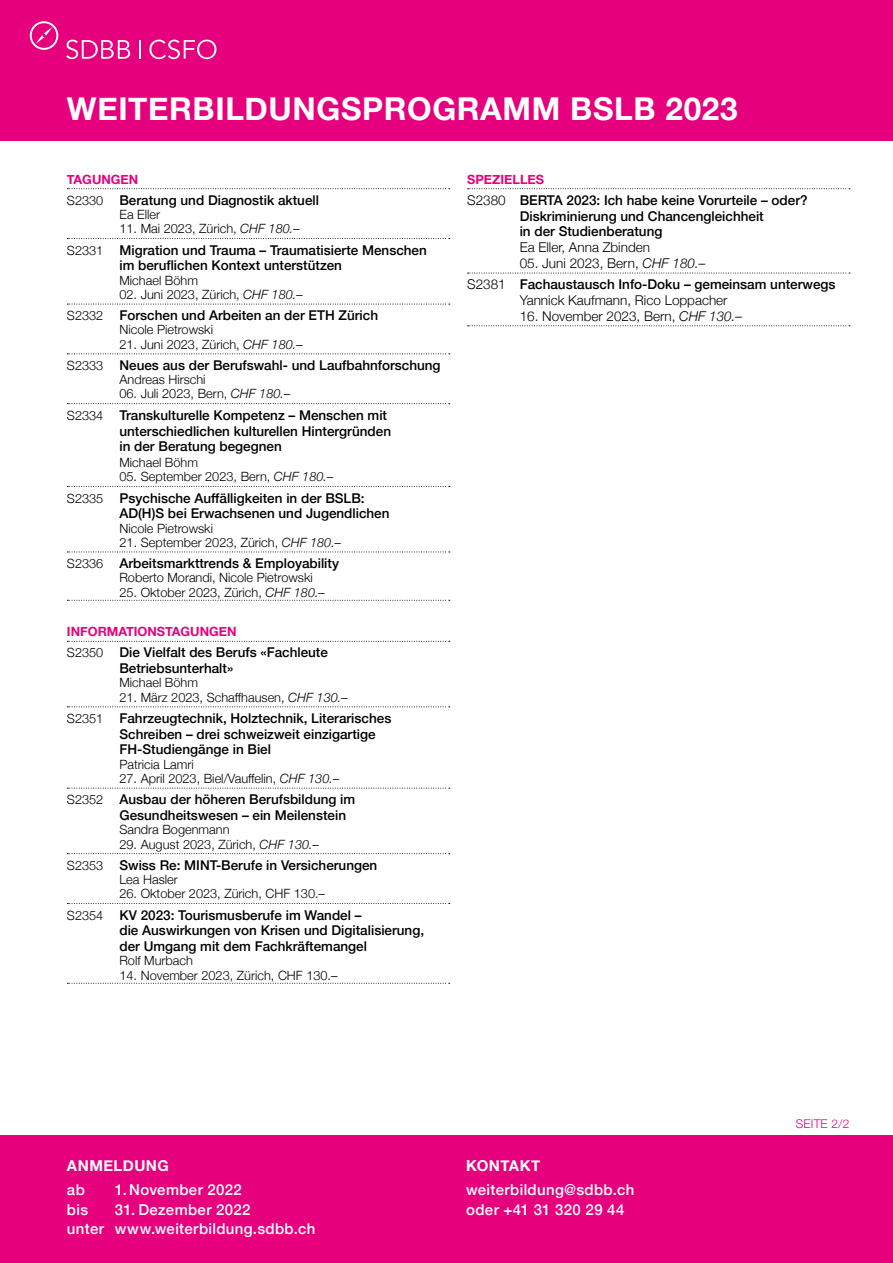
<style>
.page{position:relative;width:893px;height:1263px;background:#fff}
.page>*{position:absolute;margin:0;border:0;box-sizing:border-box;transform-origin:0 0}
.t1{font:700 31.5px "Helvetica Neue";letter-spacing:.02em;color:#fff}
.t2{font:500 15px/19.5px "Helvetica Neue";letter-spacing:.025em;color:#fff}
.t3{font:700 15px "Helvetica Neue";letter-spacing:.03em;color:#fff}
.t4{font:500 13.5px/15.8px "Helvetica Neue";color:#000}
.t5{font:300 13.5px "Helvetica Neue";color:#000}
.t6{font:300 12.75px "Helvetica Neue";color:#000}
.t7{font:700 12.75px "Helvetica Neue";color:#e6007d}
.t8{font:300 12px "Helvetica Neue";letter-spacing:.02em;color:#e6007d}
.s1{font-weight:300;font-size:12.75px}
.s2{font-style:italic}
.s3{font-weight:300}
.s4{font-weight:300;font-style:italic}
</style>
<div class="page">
<div style="left:0;top:1135px;width:893px;height:128px;background:#e6007d"></div>
<div style="left:0;top:0;width:893px;height:140px;background:#e6007d"></div>
<svg style="left:67px;top:188px;width:383px;height:1px"></svg>
<svg style="left:67px;top:238px;width:383px;height:1px"></svg>
<svg style="left:67px;top:304px;width:383px;height:1px"></svg>
<svg style="left:67px;top:353px;width:383px;height:1px"></svg>
<svg style="left:67px;top:403px;width:383px;height:1px"></svg>
<svg style="left:67px;top:486px;width:383px;height:1px"></svg>
<svg style="left:67px;top:552px;width:383px;height:1px"></svg>
<svg style="left:67px;top:600px;width:383px;height:1px"></svg>
<svg style="left:67px;top:641px;width:383px;height:1px"></svg>
<svg style="left:67px;top:706px;width:383px;height:1px"></svg>
<svg style="left:67px;top:788px;width:383px;height:1px"></svg>
<svg style="left:67px;top:853px;width:383px;height:1px"></svg>
<svg style="left:67px;top:903px;width:383px;height:1px"></svg>
<svg style="left:67px;top:983px;width:383px;height:1px"></svg>
<svg style="left:468px;top:188px;width:382px;height:1px"></svg>
<svg style="left:468px;top:273px;width:382px;height:1px"></svg>
<svg style="left:468px;top:325px;width:382px;height:1px"></svg>
<svg style="left:66px;top:40px;width:64px;height:19px"></svg>
<svg style="left:139px;top:40px;width:2px;height:19px"></svg>
<svg style="left:149px;top:40px;width:67px;height:19px"></svg>
<svg style="left:30px;top:21px;width:28px;height:29px"></svg>
<h1 class="t1" style="left:67px;top:84px;width:672px">WEITERBILDUNGSPROGRAMM BSLB 2023</h1>
<p class="t7" style="left:67px;top:169px;width:73px">TAGUNGEN</p>
<p class="t4" style="left:67px;top:191px;width:254px"><span class="s1">S2330</span> Beratung und Diagnostik aktuell</p>
<p class="t6" style="left:119px;top:204px;width:42px">Ea Eller</p>
<p class="t6" style="left:119px;top:219px;width:182px">11. Mai 2023, Zürich, <span class="s2">CHF 180.–</span></p>
<p class="t4" style="left:119px;top:241px;width:309px;text-indent:-53px"><span class="s1">S2331</span> Migration und Trauma – Traumatisierte Menschen im beruflichen Kontext unterstützen</p>
<p class="t6" style="left:119px;top:270px;width:80px">Michael Böhm</p>
<p class="t6" style="left:119px;top:284px;width:185px">02. Juni 2023, Zürich, <span class="s2">CHF 180.–</span></p>
<p class="t4" style="left:67px;top:306px;width:313px"><span class="s1">S2332</span> Forschen und Arbeiten an der ETH Zürich</p>
<p class="t6" style="left:119px;top:320px;width:95px">Nicole Pietrowski</p>
<p class="t6" style="left:119px;top:334px;width:185px">21. Juni 2023, Zürich, <span class="s2">CHF 180.–</span></p>
<p class="t4" style="left:67px;top:356px;width:375px"><span class="s1">S2333</span> Neues aus der Berufswahl- und Laufbahnforschung</p>
<p class="t6" style="left:119px;top:369px;width:88px">Andreas Hirschi</p>
<p class="t6" style="left:119px;top:384px;width:173px">06. Juli 2023, Bern, <span class="s2">CHF 180.–</span></p>
<p class="t4" style="left:119px;top:406px;width:273px;text-indent:-53px"><span class="s1">S2334</span> Transkulturelle Kompetenz – Menschen mit unterschiedlichen kulturellen Hintergründen in der Beratung begegnen</p>
<p class="t6" style="left:119px;top:452px;width:80px">Michael Böhm</p>
<p class="t6" style="left:119px;top:466px;width:216px">05. September 2023, Bern, <span class="s2">CHF 180.–</span></p>
<p class="t4" style="left:119px;top:489px;width:272px;text-indent:-53px"><span class="s1">S2335</span> Psychische Auffälligkeiten in der BSLB:<br>AD(H)S bei Erwachsenen und Jugendlichen</p>
<p class="t6" style="left:119px;top:518px;width:95px">Nicole Pietrowski</p>
<p class="t6" style="left:119px;top:532px;width:223px">21. September 2023, Zürich, <span class="s2">CHF 180.–</span></p>
<p class="t4" style="left:67px;top:554px;width:274px"><span class="s1">S2336</span> Arbeitsmarkttrends &amp; Employability</p>
<p class="t6" style="left:119px;top:567px;width:195px">Roberto Morandi, Nicole Pietrowski</p>
<p class="t6" style="left:119px;top:582px;width:207px">25. Oktober 2023, Zürich, <span class="s2">CHF 180.–</span></p>
<p class="t7" style="left:67px;top:622px;width:171px">INFORMATIONSTAGUNGEN</p>
<p class="t4" style="left:119px;top:644px;width:210px;text-indent:-52px"><span class="s1">S2350</span> Die Vielfalt des Berufs «Fachleute<br>Betriebsunterhalt»</p>
<p class="t6" style="left:119px;top:673px;width:80px">Michael Böhm</p>
<p class="t6" style="left:119px;top:687px;width:230px">21. März 2023, Schaffhausen, <span class="s2">CHF 130.–</span></p>
<p class="t4" style="left:119px;top:709px;width:273px;text-indent:-53px"><span class="s1">S2351</span> Fahrzeugtechnik, Holztechnik, Literarisches<br>Schreiben – drei schweizweit einzigartige<br>FH-Studiengänge in Biel</p>
<p class="t6" style="left:119px;top:754px;width:76px">Patricia Lamri</p>
<p class="t6" style="left:119px;top:768px;width:221px">27. April 2023, Biel/Vauffelin, <span class="s2">CHF 130.–</span></p>
<p class="t4" style="left:119px;top:790px;width:237px;text-indent:-53px"><span class="s1">S2352</span> Ausbau der höheren Berufsbildung im<br>Gesundheitswesen – ein Meilenstein</p>
<p class="t6" style="left:119px;top:819px;width:112px">Sandra Bogenmann</p>
<p class="t6" style="left:119px;top:834px;width:201px">29. August 2023, Zürich, <span class="s2">CHF 130.–</span></p>
<p class="t4" style="left:67px;top:856px;width:312px"><span class="s1">S2353</span> Swiss Re: MINT-Berufe in Versicherungen</p>
<p class="t6" style="left:119px;top:869px;width:60px">Lea Hasler</p>
<p class="t6" style="left:119px;top:883px;width:207px">26. Oktober 2023, Zürich, CHF 130.–</p>
<p class="t4" style="left:119px;top:906px;width:306px;text-indent:-52px"><span class="s1">S2354</span> KV 2023: Tourismusberufe im Wandel –<br>die Auswirkungen von Krisen und Digitalisierung, der Umgang mit dem Fachkräftemangel</p>
<p class="t6" style="left:119px;top:950px;width:75px">Rolf Murbach</p>
<p class="t6" style="left:119px;top:965px;width:220px">14. November 2023, Zürich, CHF 130.–</p>
<p class="t7" style="left:467px;top:169px;width:78px">SPEZIELLES</p>
<p class="t4" style="left:520px;top:191px;width:289px;text-indent:-53px"><span class="s3">S2380</span> BERTA 2023: Ich habe keine Vorurteile – oder?<br>Diskriminierung und Chancengleichheit<br>in der Studienberatung</p>
<p class="t5" style="left:520px;top:236px;width:132px">Ea Eller, Anna Zbinden</p>
<p class="t4" style="left:467px;top:251px;width:370px;line-height:21.3px;text-indent:53px"><span class="s3">05. Juni 2023, Bern,</span> <span class="s4">CHF 180.–<br></span><span class="s3">S2381</span> Fachaustausch Info-Doku – gemeinsam unterwegs</p>
<p class="t5" style="left:520px;top:289px;width:209px">Yannick Kaufmann, Rico Loppacher</p>
<p class="t5" style="left:520px;top:305px;width:224px">16. November 2023, Bern, <span class="s2">CHF 130.–</span></p>
<p class="t3" style="left:67px;top:1154px;width:103px">ANMELDUNG</p>
<p class="t2" style="left:67px;top:1179px;width:19px">ab</p>
<p class="t2" style="left:115px;top:1179px;width:128px">1. November 2022</p>
<p class="t2" style="left:67px;top:1198px;width:23px">bis</p>
<p class="t2" style="left:67px;top:1198px;width:250px;text-indent:48px">31. Dezember 2022<br>unter www.weiterbildung.sdbb.ch</p>
<p class="t3" style="left:466px;top:1154px;width:76px">KONTAKT</p>
<p class="t2" style="left:466px;top:1179px;width:170px">weiterbildung@sdbb.ch oder +41 31 320 29 44</p>
<p class="t8" style="left:796px;top:1114px;width:55px">SEITE 2/2</p>
</div>
